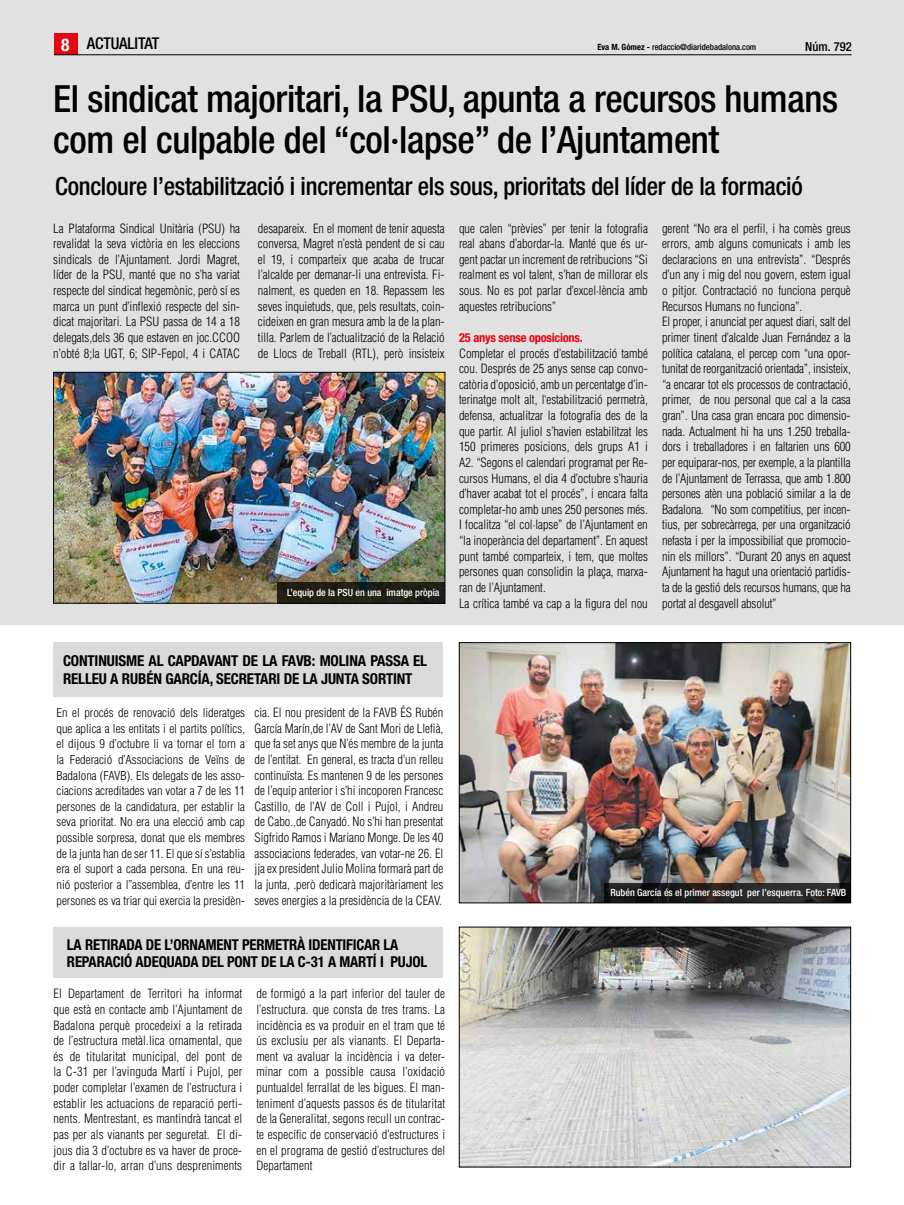
<style>
.page{position:relative;width:904px;height:1205px;background:#fff}
.page>*{position:absolute;margin:0;border:0;box-sizing:border-box;transform-origin:0 0}
.t1{font:500 condensed 37.5px/41.2px "Helvetica Neue";letter-spacing:-.01em;color:#000}
.t2{font:500 condensed 25px "Helvetica Neue";letter-spacing:-.01em;color:#000}
.t3{font:500 condensed 16.25px "Helvetica Neue";letter-spacing:-.01em;color:#000}
.t4{font:700 condensed 15px/17.5px "Helvetica Neue";letter-spacing:-.01em;color:#000}
.t5{font:300 condensed 12.5px/15.6px "Helvetica";color:#000;text-align:justify}
.t6{font:700 condensed 12.5px "Helvetica Neue";letter-spacing:-.02em;color:#e30613}
.t7{font:500 condensed 12.5px "Helvetica Neue";color:#000}
.t8{font:300 condensed 12px/15.6px "Helvetica";color:#000;text-align:justify;scale:1.04 1}
.t9{font:500 condensed 10px "Helvetica Neue";color:#fff}
.t10{font:500 condensed 8.62px "Helvetica Neue";color:#000}
.s1{font-weight:700;font-size:17.5px;color:#fff}
.s2{font-weight:700}
.s3{font-size:38.75px}
</style>
<div class="page">
<div style="left:0;top:0;width:904px;height:624px;background:#e1e1e1"></div>
<div style="left:54px;top:34px;width:24px;height:21px;background:#e30613"></div>
<hr style="left:54px;top:54px;width:797px;height:1px;background:#000">
<div style="left:54px;top:642px;width:389px;height:55px;background:#dadada"></div>
<div style="left:54px;top:927px;width:389px;height:50px;background:#dadada"></div>
<img style="left:461px;top:644px;width:387px;height:257px">
<div style="left:459px;top:642px;width:391px;height:261px;border:1px solid #000"></div>
<img style="left:461px;top:929px;width:387px;height:236px">
<div style="left:459px;top:927px;width:391px;height:240px;border:1px solid #000"></div>
<svg style="left:604px;top:883px;width:246px;height:20px;background:#201f1e"></svg>
<img style="left:55px;top:374px;width:388px;height:227px">
<div style="left:53px;top:372px;width:392px;height:231px;border:1px solid #000"></div>
<svg style="left:277px;top:582px;width:168px;height:21px;background:#1f1e15"></svg>
<h3 class="t3" style="left:61px;top:33px;width:100px"><span class="s1">8</span> ACTUALITAT</h3>
<p class="t10" style="left:597px;top:41px;width:160px"><span class="s2">Eva M. Gómez -</span> redaccio@diaridebadalona.com</p>
<p class="t7" style="left:805px;top:39px;width:48px">Núm. 792</p>
<h1 class="t1" style="left:53px;top:78px;width:786px">El sindicat majoritari, la PSU, apunta a recursos humans com el culpable del “col·lapse” de l’Ajuntamen<span class="s3">t</span></h1>
<h2 class="t2" style="left:55px;top:171px;width:749px">Concloure l’estabilització i incrementar els sous, prioritats del líder de la formació</h2>
<p class="t5" style="left:53px;top:220px;width:188px">La Plataforma Sindical Unitària (PSU) ha revalidat la seva victòria en les eleccions sindicals de l’Ajuntament. Jordi Magret, líder de la PSU, manté que no s’ha variat respecte del sindicat hegemònic, però sí es marca un punt d’inflexió respecte del sin&shy;dicat majoritari. La PSU passa de 14 a 18 delegats,dels 36 que estaven en joc.CCOO n’obté 8;la UGT, 6; SIP-Fepol, 4 i CATAC</p>
<p class="t5" style="left:258px;top:220px;width:188px">desapareix. En el moment de tenir aquesta conversa, Magret n’està pendent de si cau el 19, i comparteix que acaba de trucar l’alcalde per demanar-li una entrevista. Fi&shy;nalment, es queden en 18. Repassem les seves inquietuds, que, pels resultats, coin&shy;cideixen en gran mesura amb la de la plan&shy;tilla. Parlem de l’actualització de la Relació de Llocs de Treball (RTL), però insisteix</p>
<p class="t5" style="left:459px;top:220px;width:190px">que calen “prèvies” per tenir la fotografia real abans d’abordar-la. Manté que és ur&shy;gent pactar un increment de retribucions “Si realment es vol talent, s’han de millorar els sous. No es pot parlar d’excel·lència amb aquestes retribucions”</p>
<p class="t5" style="left:662px;top:220px;width:190px;text-align:left">gerent “No era el perfil, i ha comès greus errors, amb alguns comunicats i amb les declaracions en una entrevista”. “Després d’un any i mig del nou govern, estem igual o pitjor. Contractació no funciona perquè Recursos Humans no funciona”.<br>El proper, i anunciat per aquest diari, salt del primer tinent d’alcalde Juan Fernández a la política catalana, el percep com “una opor&shy;tunitat de reorganització orientada”, insisteix, “a encarar tot els processos de contractació, primer, de nou personal que cal a la casa gran”. Una casa gran encara poc dimensio&shy;nada. Actualment hi ha uns 1.250 treballa&shy;dors i treballadores i en faltarien uns 600 per equiparar-nos, per exemple, a la plantilla de l’Ajuntament de Terrassa, que amb 1.800 persones atèn una població similar a la de Badalona. “No som competitius, per incen&shy;tius, per sobrecàrrega, per una organització nefasta i per la impossibiliat que promocio&shy;nin els millors”. “Durant 20 anys en aquest Ajuntament ha hagut una orientació partidis&shy;ta de la gestió dels recursos humans, que ha portat al desgavell absolut”</p>
<p class="t6" style="left:459px;top:330px;width:125px">25 anys sense oposicions.</p>
<p class="t5" style="left:459px;top:345px;width:190px;text-align:left">Completar el procés d’estabilització també cou. Després de 25 anys sense cap convo&shy;catòria d’oposició, amb un percentatge d’in&shy;terinatge molt alt, l‘estabilització permetrà, defensa, actualitzar la fotografia des de la que partir. Al juliol s’havien estabilitzat les 150 primeres posicions, dels grups A1 i A2. “Segons el calendari programat per Re&shy;cursos Humans, el dia 4 d’octubre s’hauria d’haver acabat tot el procés”, i encara falta completar-ho amb unes 250 persones més.<br>I focalitza “el col·lapse” de l’Ajuntament en “la inoperància del departament”. En aquest punt també comparteix, i tem, que moltes persones quan consolidin la plaça, marxa&shy;ran de l’Ajuntament.<br>La crítica també va cap a la figura del nou</p>
<p class="t9" style="left:287px;top:587px;width:154px">L’equip de la PSU en una imatge pròpia</p>
<p class="t4" style="left:63px;top:652px;width:366px">CONTINUISME AL CAPDAVANT DE LA FAVB: MOLINA PASSA EL<br>RELLEU A RUBÉN GARCÍA, SECRETARI DE LA JUNTA SORTINT</p>
<p class="t8" style="left:56px;top:705px;width:183px">En el procés de renovació dels lideratges que aplica a les entitats i el partits polítics, el dijous 9 d’octubre li va tornar el torn a la Federació d’Associacions de Veïns de Badalona (FAVB). Els delegats de les asso&shy;ciacions acreditades van votar a 7 de les 11 persones de la candidatura, per establir la seva prioritat. No era una elecció amb cap possible sorpresa, donat que els membres de la junta han de ser 11. El que sí s’establia era el suport a cada persona. En una reu&shy;nió posterior a l’’assemblea, d’entre les 11 persones es va triar qui exercia la presidèn-</p>
<p class="t5" style="left:254px;top:704px;width:190px">cia. El nou president de la FAVB ÉS Rubén García Marín,de l’AV de Sant Mori de Llefià, que fa set anys que N’és membre de la junta de l’entitat. En general, es tracta d’un relleu continuïsta. Es mantenen 9 de les persones de l’equip anterior i s’hi incoporen Francesc Castillo, de l’AV de Coll i Pujol, i Andreu de Cabo.,de Canyadó. No s’hi han presentat Sigfrido Ramos i Mariano Monge. De les 40 associacions federades, van votar-ne 26. El jja ex president Julio Molina formarà part de la junta, .però dedicarà majoritàriament les seves energies a la presidència de la CEAV.</p>
<p class="t4" style="left:67px;top:935px;width:362px">LA RETIRADA DE L’ORNAMENT PERMETRÀ IDENTIFICAR LA<br>REPARACIÓ ADEQUADA DEL PONT DE LA C-31 A MARTÍ I PUJOL</p>
<p class="t5" style="left:54px;top:986px;width:190px">El Departament de Territori ha informat que està en contacte amb l’Ajuntament de Badalona perquè procedeixi a la retirada de l’estructura metàl.lica ornamental, que és de titularitat municipal, del pont de la C-31 per l’avinguda Martí i Pujol, per poder completar l’examen de l’estructura i establir les actuacions de reparació perti&shy;nents. Mentrestant, es mantindrà tancat el pas per als vianants per seguretat. El di&shy;jous dia 3 d’octubre es va haver de proce&shy;dir a tallar-lo, arran d’uns despreniments</p>
<p class="t5" style="left:256px;top:986px;width:190px">de formigó a la part inferior del tauler de l’estructura. que consta de tres trams. La incidència es va produir en el tram que té ús exclusiu per als vianants. El Departa&shy;ment va avaluar la incidència i va deter&shy;minar com a possible causa l’oxidació puntualdel ferrallat de les bigues. El man&shy;teniment d’aquests passos és de titularitat de la Generalitat, segons recull un contrac&shy;te específic de conservació d’estructures i en el programa de gestió d’estructures del Departament</p>
<p class="t9" style="left:610px;top:887px;width:237px">Rubén García és el primer assegut per l’esquerra. Foto: FAVB</p>
</div>
